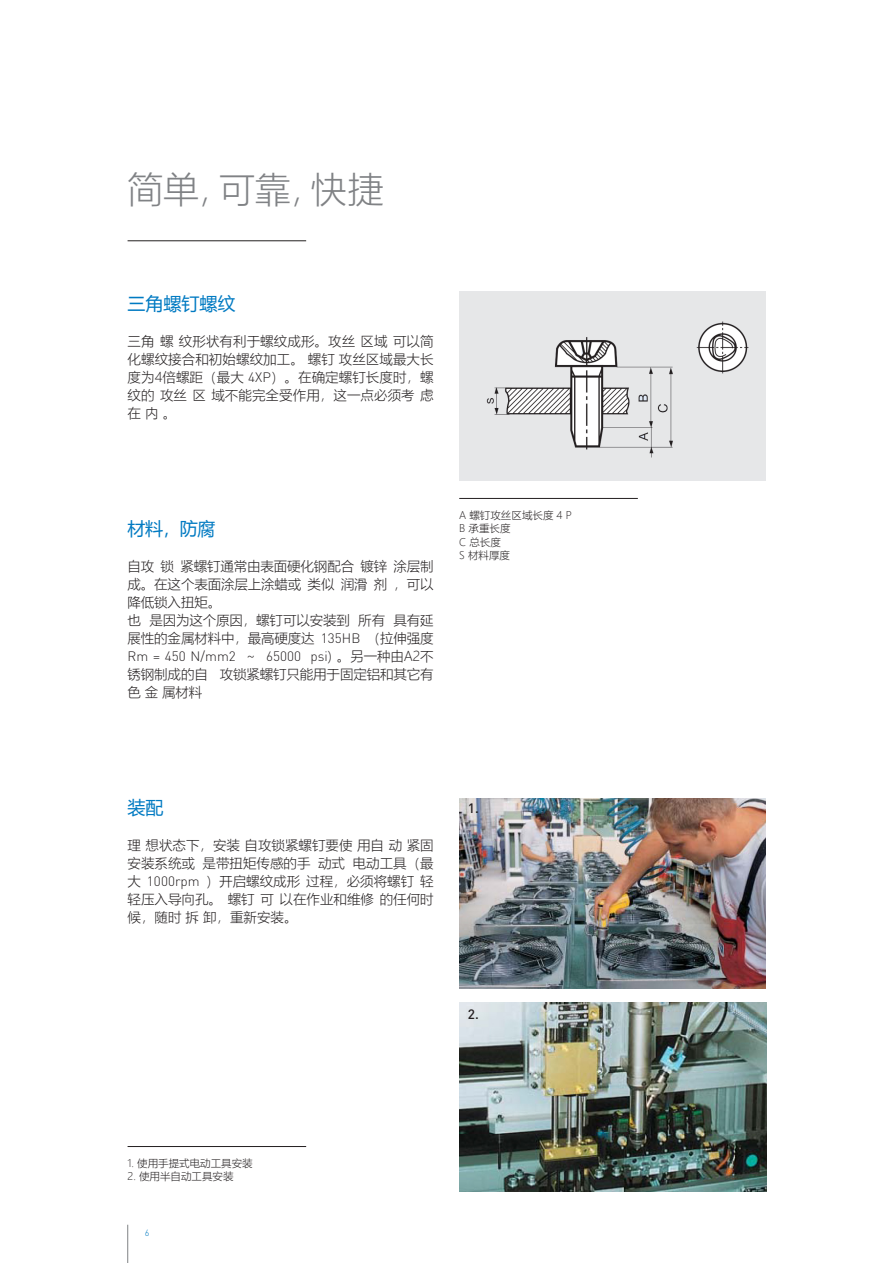
<style>
.page{position:relative;width:893px;height:1263px;background:#fff}
.page>*{position:absolute;margin:0;border:0;box-sizing:border-box;transform-origin:0 0}
.t1{font:300 36px "Microsoft Ya Hei";color:#808285}
.t2{font:18px "Microsoft Ya Hei";color:#007ac2}
.t3{font:300 13.5px/18px "Microsoft Ya Hei";color:#231f20;text-align:justify}
.t4{font:300 13.5px "DINOT";letter-spacing:.005em;color:#231f20}
.t5{font:500 13.5px "DINOT";color:#231f20}
.t6{font:300 10.5px/13.5px "Microsoft Ya Hei";color:#231f20}
.t7{font:300 9px "DINOT";color:#007ac2}
.s1{font-family:"DINOT"}
.s2{font-family:"Microsoft Ya Hei"}
</style>
<div class="page">
<hr style="left:127px;top:1225px;width:1px;height:38px;background:#808285">
<img style="left:459px;top:799px;width:306px;height:189px">
<img style="left:459px;top:1003px;width:308px;height:189px">
<div style="left:459px;top:291px;width:306px;height:190px;background:#e6e7e9"></div>
<img style="left:486px;top:321px;width:263px;height:137px">
<hr style="left:128px;top:240px;width:178px;height:1px;background:#231f20">
<hr style="left:459px;top:498px;width:179px;height:1px;background:#231f20">
<hr style="left:128px;top:1146px;width:178px;height:1px;background:#231f20">
<h1 class="t1" style="left:128px;top:165px;width:258px">简单，可靠，快捷</h1>
<h2 class="t2" style="left:128px;top:291px;width:109px">三角螺钉螺纹</h2>
<p class="t3" style="left:128px;top:332px;width:308px">三角螺纹形状有利于螺纹成形。攻丝区域可以简化螺纹接合和初始螺纹加工。螺钉攻丝区域最大长度为4倍螺距（最大 <span class="s1">4XP</span>）。在确定螺钉长度时，螺纹的攻丝区域不能完全受作用，这一点必须考虑在内。</p>
<h2 class="t2" style="left:128px;top:516px;width:89px">材料，防腐</h2>
<p class="t3" style="left:128px;top:557px;width:308px;text-align:left">自攻锁紧螺钉通常由表面硬化钢配合镀锌涂层制成。在这个表面涂层上涂蜡或类似润滑剂，可以降低锁入扭矩。<br>也 是因为这个原因，螺钉可以安装到 所有 具有延展性的金属材料中，最高硬度达 <span class="s1">135HB</span> （拉伸强度</p>
<p class="t4" style="left:128px;top:647px;width:308px">Rm = 450 N/mm2 <span class="s2">~</span> 65000 psi<span class="s2">) 。另一种由A2不</span></p>
<p class="t3" style="left:128px;top:665px;width:308px">锈钢制成的自 攻锁紧螺钉只能用于固定铝和其它有色金属材料</p>
<p class="t6" style="left:459px;top:508px;width:114px">A 螺钉攻丝区域长度 4 P<br>B 承重长度<br>C 总长度<br>S 材料厚度</p>
<h2 class="t2" style="left:128px;top:795px;width:37px">装配</h2>
<p class="t3" style="left:128px;top:836px;width:308px">理想状态下，安装自攻锁紧螺钉要使用自动紧固安装系统或是带扭矩传感的手动式电动工具（最大 <span class="s1">1000rpm</span> ）开启螺纹成形过程，必须将螺钉轻轻压入导向孔。螺钉可以在作业和维修的任何时候，随时拆卸，重新安装。</p>
<p class="t5" style="left:468px;top:799px;width:13px">1.</p>
<p class="t5" style="left:468px;top:1005px;width:13px">2.</p>
<p class="t6" style="left:128px;top:1156px;width:127px">1. 使用手提式电动工具安装</p>
<p class="t6" style="left:128px;top:1169px;width:107px">2. 使用半自动工具安装</p>
<p class="t7" style="left:145px;top:1227px;width:6px">6</p>
</div>
